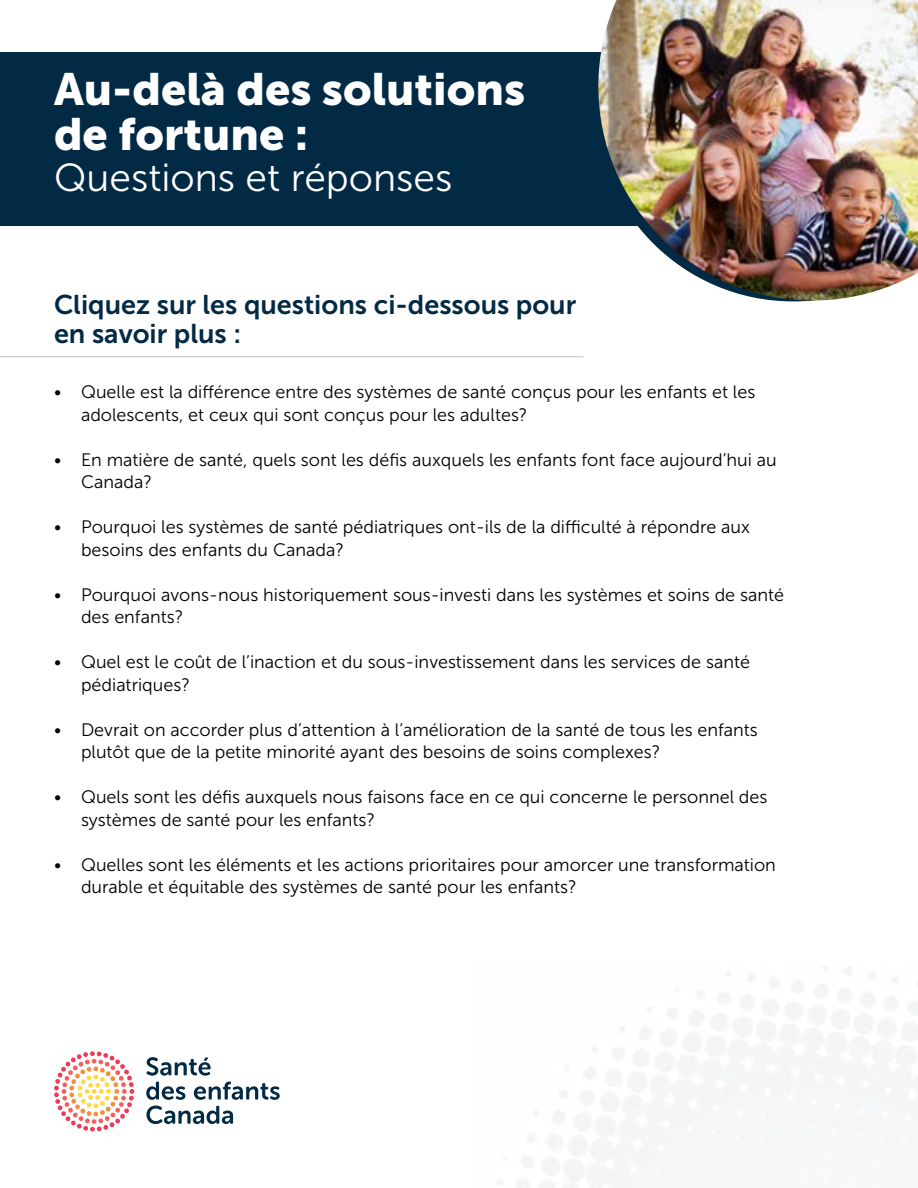
<style>
.page{position:relative;width:918px;height:1188px;background:#fff}
.page>*{position:absolute;margin:0;border:0;box-sizing:border-box;transform-origin:0 0}
.t1{font:45px/45px "Museo Sans 900";color:#fff}
.t2{font:39px "Museo Sans 300";color:#fff}
.t3{font:27px/28.5px "Museo Sans 700";color:#032a45}
.t4{font:18px/22.5px "Museo Sans 300";color:#000}
</style>
<div class="page">
<div style="left:0;top:52px;width:918px;height:174px;background:#032a45"></div>
<img style="left:598px;top:0;width:320px;height:301px">
<hr style="left:0;top:356px;width:583px;height:1px;background:#c2c1c2">
<svg style="left:146px;top:1057px;width:65px;height:19px"></svg>
<svg style="left:146px;top:1082px;width:39px;height:18px"></svg>
<svg style="left:194px;top:1082px;width:86px;height:18px"></svg>
<svg style="left:146px;top:1106px;width:87px;height:18px"></svg>
<svg style="left:54px;top:1051px;width:80px;height:81px"></svg>
<h1 class="t1" style="left:54px;top:67px;width:473px">Au-delà des solutions de fortune :</h1>
<h2 class="t2" style="left:54px;top:156px;width:400px">Questions et réponses</h2>
<h3 class="t3" style="left:54px;top:290px;width:524px">Cliquez sur les questions ci-dessous pour en savoir plus :</h3>
<p class="t4" style="left:81px;top:381px;width:676px;text-indent:-27px">• Quelle est la différence entre des systèmes de santé conçus pour les enfants et les adolescents, et ceux qui sont conçus pour les adultes?</p>
<p class="t4" style="left:81px;top:449px;width:697px;text-indent:-27px">• En matière de santé, quels sont les défis auxquels les enfants font face aujourd’hui au<br>Canada?</p>
<p class="t4" style="left:81px;top:516px;width:670px;text-indent:-27px">• Pourquoi les systèmes de santé pédiatriques ont-ils de la difficulté à répondre aux besoins des enfants du Canada?</p>
<p class="t4" style="left:81px;top:584px;width:705px;text-indent:-27px">• Pourquoi avons-nous historiquement sous-investi dans les systèmes et soins de santé des enfants?</p>
<p class="t4" style="left:81px;top:651px;width:671px;text-indent:-27px">• Quel est le coût de l’inaction et du sous-investissement dans les services de santé pédiatriques?</p>
<p class="t4" style="left:81px;top:719px;width:678px;text-indent:-27px">• Devrait on accorder plus d’attention à l’amélioration de la santé de tous les enfants plutôt que de la petite minorité ayant des besoins de soins complexes?</p>
<p class="t4" style="left:81px;top:786px;width:688px;text-indent:-27px">• Quels sont les défis auxquels nous faisons face en ce qui concerne le personnel des systèmes de santé pour les enfants?</p>
<p class="t4" style="left:81px;top:854px;width:696px;text-indent:-27px">• Quelles sont les éléments et les actions prioritaires pour amorcer une transformation durable et équitable des systèmes de santé pour les enfants?</p>
</div>
